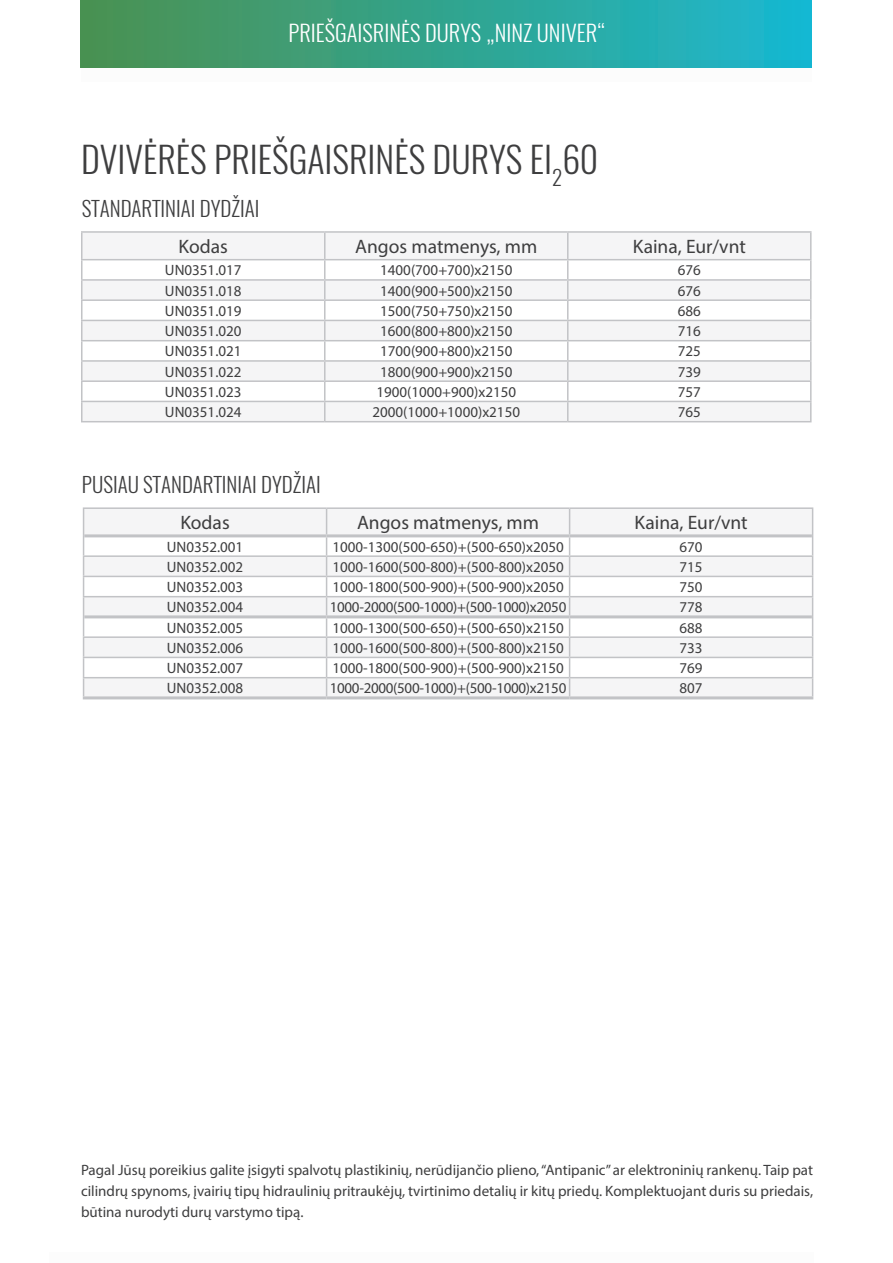
<style>
.page{position:relative;width:893px;height:1263px;background:#fff}
.page>*{position:absolute;margin:0;border:0;box-sizing:border-box;transform-origin:0 0}
.Heading_2{font:300 36px "Oswald";color:#3e3e3f}
.Heading_2-2{font:300 22.5px "Oswald";color:#fff}
.Heading_5{font:300 21px "Oswald";color:#3e3e3f}
.Body_Text{font:19.5px "Myriad Pro";color:#3e3e3f}
.Body_Text-2{font:15px/21px "Myriad Pro";color:#3e3e3f;text-align:justify}
.Body_Text-3{font:15px "Myriad Pro";letter-spacing:-.02em;color:#3e3e3f}
</style>
<div class="page">
<div style="left:81px;top:0;width:731px;height:68px;background:linear-gradient(to right,#4c914f,#19b8d1)"></div>
<svg style="left:81px;top:60px;width:731px;height:8px;background:#31a28d"></svg>
<svg style="left:82px;top:233px;width:728px;height:188px;fill:#f5f5f6"></svg>
<hr style="left:81px;top:231px;width:244px;height:2px;background:#c2c3c6">
<hr style="left:325px;top:231px;width:243px;height:2px;background:#c2c3c6">
<hr style="left:324px;top:233px;width:2px;height:26px;background:#c2c3c6">
<hr style="left:568px;top:231px;width:244px;height:2px;background:#c2c3c6">
<hr style="left:810px;top:233px;width:2px;height:26px;background:#c2c3c6">
<hr style="left:81px;top:259px;width:244px;height:1px;background:#c2c3c6">
<hr style="left:325px;top:259px;width:243px;height:1px;background:#c2c3c6">
<hr style="left:568px;top:259px;width:244px;height:1px;background:#c2c3c6">
<hr style="left:81px;top:279px;width:244px;height:2px;background:#c2c3c6">
<hr style="left:325px;top:279px;width:243px;height:2px;background:#c2c3c6">
<hr style="left:568px;top:279px;width:244px;height:2px;background:#c2c3c6">
<hr style="left:81px;top:299px;width:244px;height:2px;background:#c2c3c6">
<hr style="left:325px;top:299px;width:243px;height:2px;background:#c2c3c6">
<hr style="left:568px;top:299px;width:244px;height:2px;background:#c2c3c6">
<hr style="left:81px;top:320px;width:244px;height:1px;background:#c2c3c6">
<hr style="left:325px;top:320px;width:243px;height:1px;background:#c2c3c6">
<hr style="left:568px;top:320px;width:244px;height:1px;background:#c2c3c6">
<hr style="left:81px;top:340px;width:244px;height:1px;background:#c2c3c6">
<hr style="left:325px;top:340px;width:243px;height:1px;background:#c2c3c6">
<hr style="left:568px;top:340px;width:244px;height:1px;background:#c2c3c6">
<hr style="left:81px;top:360px;width:244px;height:2px;background:#c2c3c6">
<hr style="left:325px;top:360px;width:243px;height:2px;background:#c2c3c6">
<hr style="left:568px;top:360px;width:244px;height:2px;background:#c2c3c6">
<hr style="left:81px;top:380px;width:244px;height:2px;background:#c2c3c6">
<hr style="left:325px;top:380px;width:243px;height:2px;background:#c2c3c6">
<hr style="left:568px;top:380px;width:244px;height:2px;background:#c2c3c6">
<hr style="left:81px;top:401px;width:244px;height:1px;background:#c2c3c6">
<svg style="left:81px;top:233px;width:1px;height:188px"></svg>
<hr style="left:325px;top:401px;width:243px;height:1px;background:#c2c3c6">
<svg style="left:324px;top:260px;width:2px;height:161px"></svg>
<hr style="left:568px;top:401px;width:244px;height:1px;background:#c2c3c6">
<svg style="left:567px;top:233px;width:1px;height:188px"></svg>
<svg style="left:810px;top:260px;width:2px;height:161px"></svg>
<hr style="left:81px;top:421px;width:244px;height:1px;background:#c2c3c6">
<hr style="left:325px;top:421px;width:243px;height:1px;background:#c2c3c6">
<hr style="left:568px;top:421px;width:244px;height:1px;background:#c2c3c6">
<svg style="left:84px;top:509px;width:728px;height:187px;fill:#f5f5f6"></svg>
<hr style="left:83px;top:507px;width:244px;height:2px;background:#c2c3c6">
<hr style="left:327px;top:507px;width:243px;height:2px;background:#c2c3c6">
<hr style="left:570px;top:507px;width:243px;height:2px;background:#c2c3c6">
<hr style="left:83px;top:555px;width:244px;height:2px;background:#c2c3c6">
<hr style="left:327px;top:555px;width:243px;height:2px;background:#c2c3c6">
<hr style="left:570px;top:555px;width:243px;height:2px;background:#c2c3c6">
<hr style="left:83px;top:576px;width:244px;height:1px;background:#c2c3c6">
<hr style="left:327px;top:576px;width:243px;height:1px;background:#c2c3c6">
<hr style="left:570px;top:576px;width:243px;height:1px;background:#c2c3c6">
<hr style="left:83px;top:596px;width:244px;height:1px;background:#c2c3c6">
<hr style="left:327px;top:596px;width:243px;height:1px;background:#c2c3c6">
<hr style="left:570px;top:596px;width:243px;height:1px;background:#c2c3c6">
<hr style="left:83px;top:636px;width:244px;height:2px;background:#c2c3c6">
<hr style="left:327px;top:636px;width:243px;height:2px;background:#c2c3c6">
<hr style="left:570px;top:636px;width:243px;height:2px;background:#c2c3c6">
<hr style="left:83px;top:657px;width:244px;height:1px;background:#c2c3c6">
<hr style="left:327px;top:657px;width:243px;height:1px;background:#c2c3c6">
<hr style="left:570px;top:657px;width:243px;height:1px;background:#c2c3c6">
<hr style="left:83px;top:677px;width:244px;height:1px;background:#c2c3c6">
<svg style="left:83px;top:509px;width:1px;height:187px"></svg>
<hr style="left:327px;top:677px;width:243px;height:1px;background:#c2c3c6">
<svg style="left:326px;top:509px;width:1px;height:187px"></svg>
<hr style="left:570px;top:677px;width:243px;height:1px;background:#c2c3c6">
<svg style="left:569px;top:509px;width:1px;height:187px"></svg>
<svg style="left:812px;top:509px;width:1px;height:187px"></svg>
<hr style="left:84px;top:534px;width:243px;height:3px;background:#c2c3c6">
<hr style="left:327px;top:534px;width:243px;height:3px;background:#c2c3c6">
<hr style="left:570px;top:534px;width:242px;height:3px;background:#c2c3c6">
<hr style="left:84px;top:615px;width:243px;height:3px;background:#c2c3c6">
<hr style="left:327px;top:615px;width:243px;height:3px;background:#c2c3c6">
<hr style="left:570px;top:615px;width:242px;height:3px;background:#c2c3c6">
<hr style="left:83px;top:696px;width:244px;height:3px;background:#c2c3c6">
<hr style="left:327px;top:696px;width:243px;height:3px;background:#c2c3c6">
<hr style="left:570px;top:696px;width:243px;height:3px;background:#c2c3c6">
<p class="Heading_2-2" style="left:288px;top:17px;width:319px">PRIEŠGAISRINĖS DURYS „NINZ UNIVER“</p>
<p class="Heading_2" style="left:81px;top:136px;width:518px">DVIVĖRĖS PRIEŠGAISRINĖS DURYS EI<sub>2</sub>60</p>
<p class="Heading_5" style="left:82px;top:194px;width:179px">STANDARTINIAI DYDŽIAI</p>
<p class="Body_Text" style="left:179px;top:235px;width:51px">Kodas</p>
<p class="Body_Text" style="left:355px;top:235px;width:184px">Angos matmenys, mm</p>
<p class="Body_Text" style="left:633px;top:235px;width:115px">Kaina, Eur/vnt</p>
<p class="Body_Text-2" style="left:165px;top:260px;width:78px">UN0351.017</p>
<p class="Body_Text-2" style="left:380px;top:260px;width:134px">1400(700+700)x2150</p>
<p class="Body_Text-2" style="left:678px;top:260px;width:25px">676</p>
<p class="Body_Text-2" style="left:165px;top:280px;width:78px">UN0351.018</p>
<p class="Body_Text-2" style="left:380px;top:280px;width:134px">1400(900+500)x2150</p>
<p class="Body_Text-2" style="left:678px;top:280px;width:25px">676</p>
<p class="Body_Text-2" style="left:165px;top:300px;width:78px">UN0351.019</p>
<p class="Body_Text-2" style="left:380px;top:300px;width:134px">1500(750+750)x2150</p>
<p class="Body_Text-2" style="left:678px;top:300px;width:25px">686</p>
<p class="Body_Text-2" style="left:165px;top:320px;width:78px">UN0351.020</p>
<p class="Body_Text-2" style="left:380px;top:320px;width:134px">1600(800+800)x2150</p>
<p class="Body_Text-2" style="left:678px;top:320px;width:25px">716</p>
<p class="Body_Text-2" style="left:165px;top:341px;width:78px">UN0351.021</p>
<p class="Body_Text-2" style="left:380px;top:341px;width:134px">1700(900+800)x2150</p>
<p class="Body_Text-2" style="left:678px;top:341px;width:25px">725</p>
<p class="Body_Text-2" style="left:165px;top:361px;width:78px">UN0351.022</p>
<p class="Body_Text-2" style="left:380px;top:361px;width:134px">1800(900+900)x2150</p>
<p class="Body_Text-2" style="left:678px;top:361px;width:25px">739</p>
<p class="Body_Text-2" style="left:165px;top:381px;width:78px">UN0351.023</p>
<p class="Body_Text-2" style="left:376px;top:381px;width:141px">1900(1000+900)x2150</p>
<p class="Body_Text-2" style="left:678px;top:381px;width:25px">757</p>
<p class="Body_Text-2" style="left:165px;top:401px;width:78px">UN0351.024</p>
<p class="Body_Text-2" style="left:372px;top:401px;width:149px">2000(1000+1000)x2150</p>
<p class="Body_Text-2" style="left:678px;top:401px;width:25px">765</p>
<p class="Heading_5" style="left:82px;top:470px;width:240px">PUSIAU STANDARTINIAI DYDŽIAI</p>
<p class="Body_Text" style="left:180px;top:511px;width:51px">Kodas</p>
<p class="Body_Text" style="left:357px;top:511px;width:184px">Angos matmenys, mm</p>
<p class="Body_Text" style="left:635px;top:511px;width:115px">Kaina, Eur/vnt</p>
<p class="Body_Text-2" style="left:167px;top:536px;width:78px">UN0352.001</p>
<p class="Body_Text-2" style="left:332px;top:536px;width:233px">1000-1300(500-650)+(500-650)x2050</p>
<p class="Body_Text-2" style="left:680px;top:536px;width:25px">670</p>
<p class="Body_Text-2" style="left:167px;top:556px;width:78px">UN0352.002</p>
<p class="Body_Text-2" style="left:332px;top:556px;width:233px">1000-1600(500-800)+(500-800)x2050</p>
<p class="Body_Text-2" style="left:680px;top:556px;width:25px">715</p>
<p class="Body_Text-2" style="left:167px;top:576px;width:78px">UN0352.003</p>
<p class="Body_Text-2" style="left:332px;top:576px;width:233px">1000-1800(500-900)+(500-900)x2050</p>
<p class="Body_Text-2" style="left:680px;top:576px;width:25px">750</p>
<p class="Body_Text-2" style="left:167px;top:597px;width:78px">UN0352.004</p>
<p class="Body_Text-3" style="left:330px;top:598px;width:238px">1000-2000(500-1000)+(500-1000)x2050</p>
<p class="Body_Text-2" style="left:680px;top:597px;width:25px">778</p>
<p class="Body_Text-2" style="left:167px;top:617px;width:78px">UN0352.005</p>
<p class="Body_Text-2" style="left:332px;top:617px;width:233px">1000-1300(500-650)+(500-650)x2150</p>
<p class="Body_Text-2" style="left:680px;top:617px;width:25px">688</p>
<p class="Body_Text-2" style="left:167px;top:637px;width:78px">UN0352.006</p>
<p class="Body_Text-2" style="left:332px;top:637px;width:233px">1000-1600(500-800)+(500-800)x2150</p>
<p class="Body_Text-2" style="left:680px;top:637px;width:25px">733</p>
<p class="Body_Text-2" style="left:167px;top:657px;width:78px">UN0352.007</p>
<p class="Body_Text-2" style="left:332px;top:657px;width:233px">1000-1800(500-900)+(500-900)x2150</p>
<p class="Body_Text-2" style="left:680px;top:657px;width:25px">769</p>
<p class="Body_Text-2" style="left:167px;top:678px;width:78px">UN0352.008</p>
<p class="Body_Text-3" style="left:330px;top:679px;width:238px">1000-2000(500-1000)+(500-1000)x2150</p>
<p class="Body_Text-2" style="left:680px;top:678px;width:25px">807</p>
<p class="Body_Text-2" style="left:81px;top:1159px;width:734px">Pagal Jūsų poreikius galite įsigyti spalvotų plastikinių, nerūdijančio plieno, “Antipanic” ar elektroninių rankenų. Taip pat cilindrų spynoms, įvairių tipų hidraulinių pritraukėjų, tvirtinimo detalių ir kitų priedų. Komplektuojant duris su priedais, būtina nurodyti durų varstymo tipą.</p>
</div>
